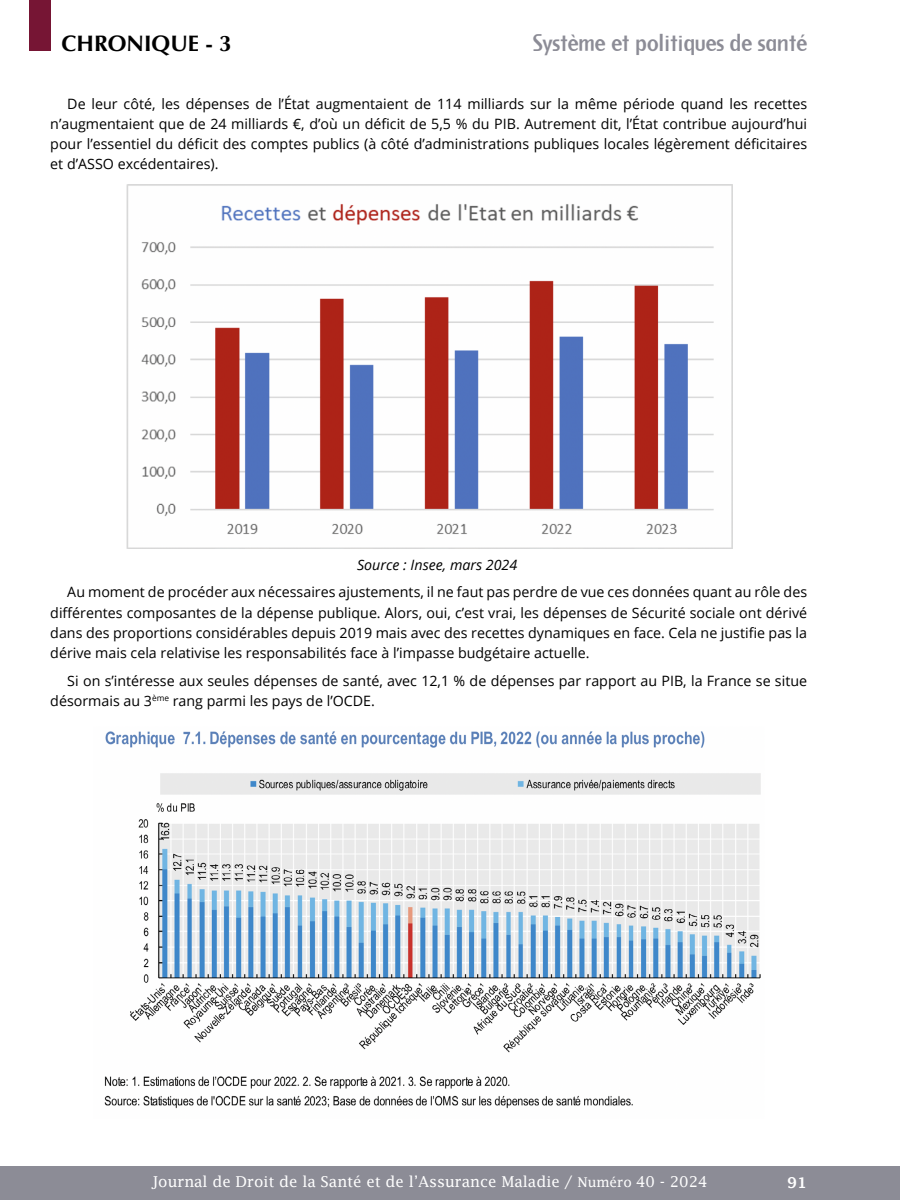
<style>
.page{position:relative;width:900px;height:1200px;background:#fff}
.page>*{position:absolute;margin:0;border:0;box-sizing:border-box;transform-origin:0 0}
.t1{font:27px "Berkeley";color:#8c8c96}
.t2{font:700 22.5px "Optima";color:#000}
.t3{font:15px "Lucida Fax";color:#fff}
.t4{font:600 15px "Lucida Fax";color:#fff}
.RTDS_Texte{font:14.25px/20.2px "Open Sans";color:#000;text-align:justify}
.RTDS_Texte-2{font:italic 14.25px "Open Sans";color:#000}
.t5{font:13.5px "Lucida Fax";color:#fff}
</style>
<div class="page">
<div style="left:0;top:1167px;width:900px;height:33px;background:#8c8c96"></div>
<div style="left:30px;top:0;width:21px;height:51px;background:#761534"></div>
<img style="left:126px;top:185px;width:606px;height:363px">
<img style="left:104px;top:731px;width:657px;height:378px">
<h2 class="t2" style="left:62px;top:31px;width:172px">CHRONIQUE - 3</h2>
<h1 class="t1" style="left:533px;top:30px;width:275px">Système et politiques de santé</h1>
<p class="RTDS_Texte" style="left:50px;top:93px;width:758px;text-indent:17px">De leur côté, les dépenses de l’État augmentaient de 114 milliards sur la même période quand les recettes n’augmentaient que de 24 milliards €, d’où un déficit de 5,5 % du PIB. Autrement dit, l’État contribue aujourd’hui pour l’essentiel du déficit des comptes publics (à côté d’administrations publiques locales légèrement déficitaires et d’ASSO excédentaires).</p>
<p class="RTDS_Texte-2" style="left:357px;top:555px;width:162px">Source : Insee, mars 2024</p>
<p class="RTDS_Texte" style="left:50px;top:582px;width:758px;text-indent:17px">Au moment de procéder aux nécessaires ajustements, il ne faut pas perdre de vue ces données quant au rôle des différentes composantes de la dépense publique. Alors, oui, c’est vrai, les dépenses de Sécurité sociale ont dérivé dans des proportions considérables depuis 2019 mais avec des recettes dynamiques en face. Cela ne justifie pas la dérive mais cela relativise les responsabilités face à l’impasse budgétaire actuelle.</p>
<p class="RTDS_Texte" style="left:50px;top:670px;width:758px;text-indent:17px">Si on s’intéresse aux seules dépenses de santé, avec 12,1 % de dépenses par rapport au PIB, la France se situe désormais au 3<sup>ème</sup> rang parmi les pays de l’OCDE.</p>
<p class="t3" style="left:152px;top:1173px;width:422px">Journal de Droit de la S nté et de l’Assurance Maladie /</p>
<p class="t3" style="left:172px;top:1173px;width:422px">Journal de Droit de la Santé et de l’Assurance Maladie /</p>
<p class="t3" style="left:636px;top:1173px;width:93px">40 - 20 420</p>
<p class="t3" style="left:656px;top:1173px;width:20px">26</p>
<p class="t3" style="left:656px;top:1173px;width:73px">18 - 2017</p>
<p class="t4" style="left:787px;top:1174px;width:21px">91</p>
<p class="t3" style="left:665px;top:1173px;width:11px">9</p>
<p class="t5" style="left:577px;top:1175px;width:56px">Numéro</p>
<p class="t5" style="left:597px;top:1175px;width:56px">Numéro</p>
</div>
